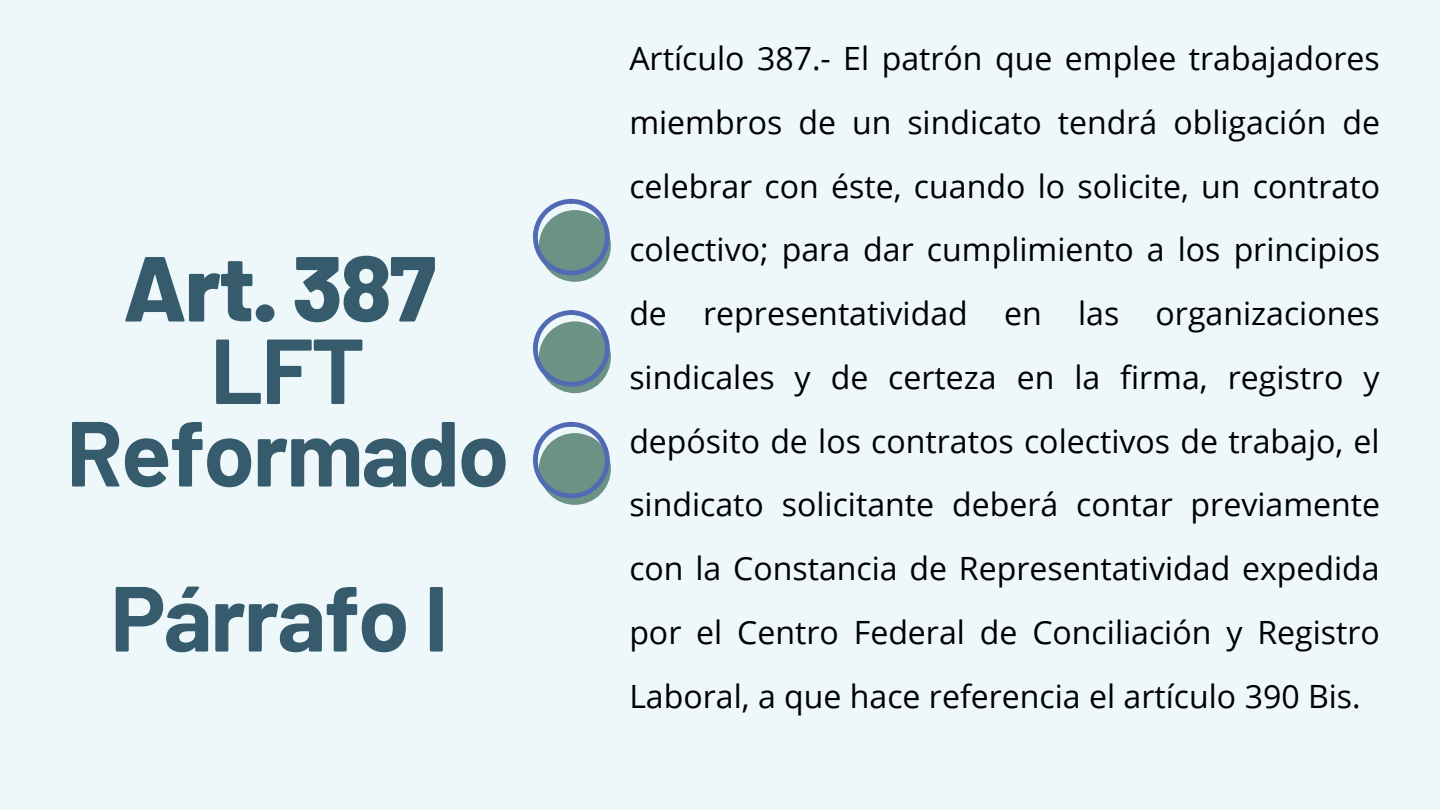
<style>
.page{position:relative;width:1440px;height:810px;background:#eef8fa}
.page>*{position:absolute;margin:0;border:0;box-sizing:border-box;transform-origin:0 0}
.t1{font:700 92.2px/82.5px "Barlow";letter-spacing:-.02em;color:#365b6d;text-align:center}
.t2{font:800 92.2px "Barlow";letter-spacing:-.02em;color:#365b6d}
.t3{font:32.1px/63.8px "Open Sans";color:#000;text-align:justify}
</style>
<div class="page">
<div style="left:539px;top:433px;width:72px;height:72px;background:#6c9286;border-radius:50%"></div>
<div style="left:539px;top:321px;width:72px;height:72px;background:#6c9286;border-radius:50%"></div>
<div style="left:539px;top:210px;width:72px;height:72px;background:#6c9286;border-radius:50%"></div>
<svg style="left:533px;top:422px;width:78px;height:78px"></svg>
<svg style="left:533px;top:310px;width:78px;height:78px"></svg>
<svg style="left:533px;top:199px;width:78px;height:78px"></svg>
<h1 class="t2" style="left:123px;top:229px;width:315px">Art. 387</h1>
<h1 class="t1" style="left:66px;top:326px;width:444px">LFT<br>Reformado</h1>
<h1 class="t1" style="left:111px;top:573px;width:339px">Párrafo I</h1>
<p class="t3" style="left:629px;top:26px;width:752px">Artículo 387.- El patrón que emplee trabajadores miembros de un sindicato tendrá obligación de celebrar con éste, cuando lo solicite, un contrato colectivo; para dar cumplimiento a los principios de representatividad en las organizaciones sindicales y de certeza en la firma, registro y depósito de los contratos colectivos de trabajo, el sindicato solicitante deberá contar previamente con la Constancia de Representatividad expedida por el Centro Federal de Conciliación y Registro Laboral, a que hace referencia el artículo 390 Bis.</p>
</div>
